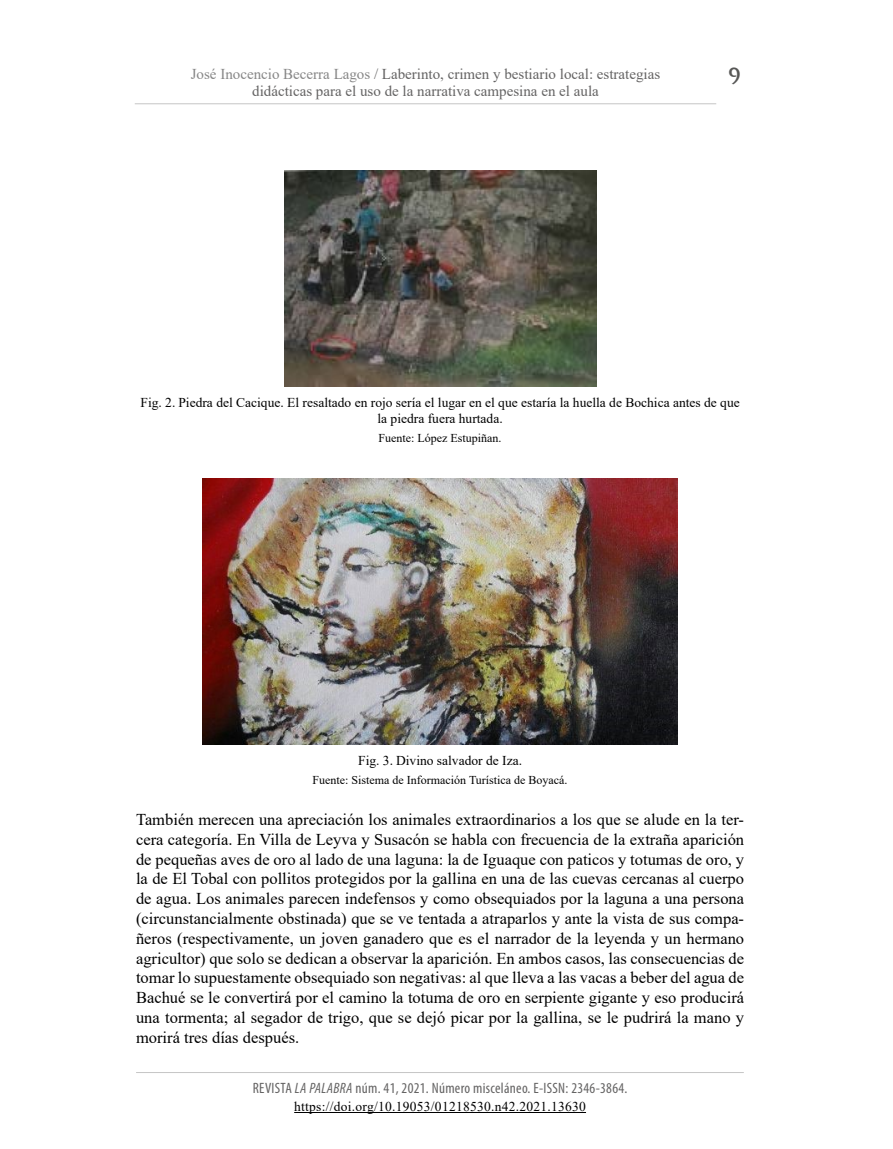
<style>
.page{position:relative;width:893px;height:1149px;background:#fff}
.page>*{position:absolute;margin:0;border:0;box-sizing:border-box;transform-origin:0 0}
.t1{font:700 22.5px "Della Robbia BT";color:#575756}
.t2{font:16.5px/19.8px "Times New Roman";color:#000;text-align:justify}
.t3{font:15px "Times New Roman";color:#646363}
.t4{font:condensed 15px "Myriad Pro";letter-spacing:.02em;color:#646363}
.t5{font:13.5px/16.2px "Times New Roman";color:#000;text-align:center}
.t6{font:13.5px "Times New Roman";letter-spacing:.02em;color:#000}
.t7{font:12px "Times New Roman";color:#000}
.s1{color:#878787}
.s2{font-style:italic}
</style>
<div class="page">
<hr style="left:294px;top:1111px;width:292px;height:1px;background:#000">
<hr style="left:136px;top:1071px;width:608px;height:1px;background:#c6c6c6">
<hr style="left:135px;top:103px;width:581px;height:1px;background:#c6c6c6">
<img style="left:284px;top:170px;width:312px;height:216px">
<img style="left:203px;top:478px;width:474px;height:266px">
<p class="t3" style="left:191px;top:63px;width:471px"><span class="s1">José Inocencio Becerra Lagos</span> / Laberinto, crimen y bestiario local: estrategias</p>
<h1 class="t1" style="left:728px;top:62px;width:14px">9</h1>
<p class="t3" style="left:252px;top:80px;width:348px">didácticas para el uso de la narrativa campesina en el aula</p>
<p class="t5" style="left:141px;top:393px;width:601px">Fig. 2. Piedra del Cacique. El resaltado en rojo sería el lugar en el que estaría la huella de Bochica antes de que la piedra fuera hurtada.</p>
<p class="t7" style="left:379px;top:429px;width:124px">Fuente: López Estupiñan.</p>
<p class="t5" style="left:358px;top:751px;width:165px">Fig. 3. Divino salvador de Iza.</p>
<p class="t7" style="left:313px;top:771px;width:256px">Fuente: Sistema de Información Turística de Boyacá.</p>
<p class="t2" style="left:136px;top:808px;width:610px">También merecen una apreciación los animales extraordinarios a los que se alude en la ter&shy;cera categoría. En Villa de Leyva y Susacón se habla con frecuencia de la extraña aparición de pequeñas aves de oro al lado de una laguna: la de Iguaque con paticos y totumas de oro, y la de El Tobal con pollitos protegidos por la gallina en una de las cuevas cercanas al cuerpo de agua. Los animales parecen indefensos y como obsequiados por la laguna a una persona (circunstancialmente obstinada) que se ve tentada a atraparlos y ante la vista de sus compa&shy;ñeros (respectivamente, un joven ganadero que es el narrador de la leyenda y un hermano agricultor) que solo se dedican a observar la aparición. En ambos casos, las consecuencias de tomar lo supuestamente obsequiado son negativas: al que lleva a las vacas a beber del agua de Bachué se le convertirá por el camino la totuma de oro en serpiente gigante y eso producirá una tormenta; al segador de trigo, que se dejó picar por la gallina, se le pudrirá la mano y morirá tres días después.</p>
<p class="t4" style="left:253px;top:1078px;width:376px">REVISTA <span class="s2">LA PALABRA</span> núm. 41, 2021. Número misceláneo. E-ISSN: 2346-3864.</p>
<p class="t6" style="left:294px;top:1096px;width:293px">https://doi.org/10.19053/01218530.n42.2021.13630</p>
</div>
